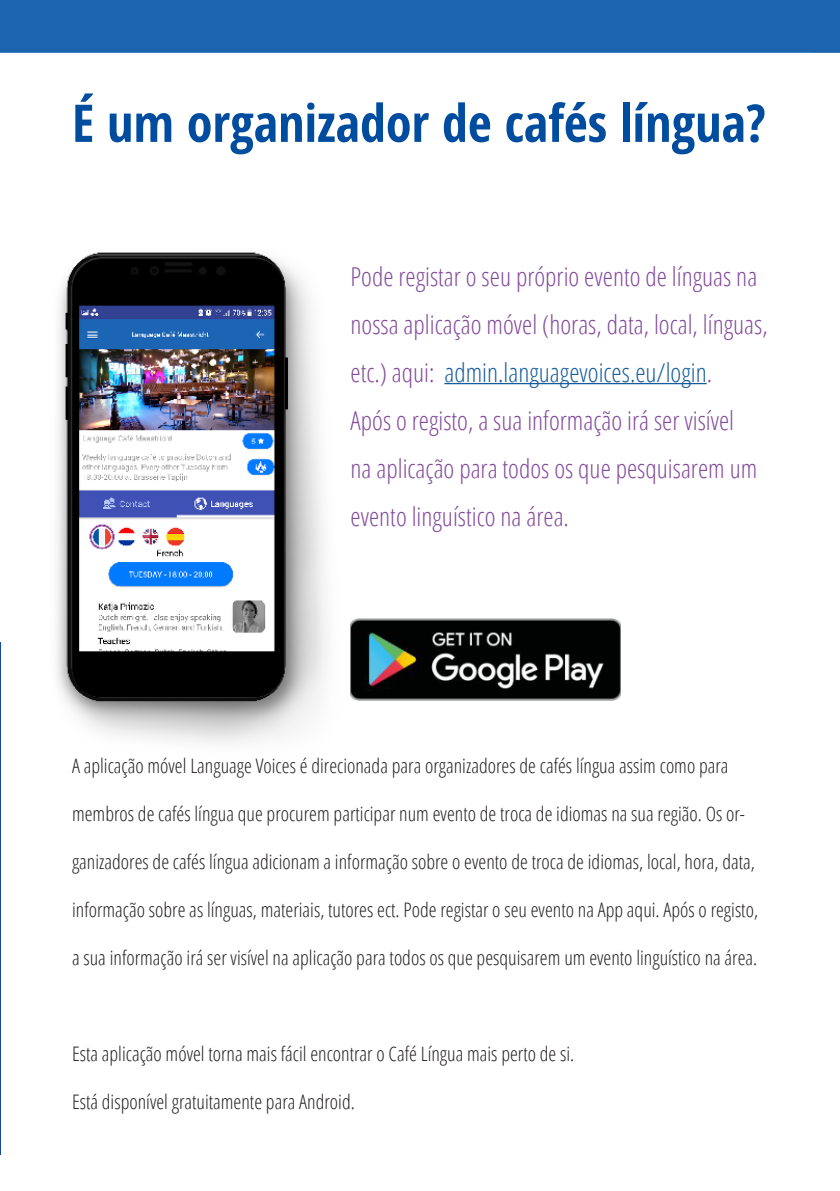
<style>
.page{position:relative;width:840px;height:1191px;background:#fff}
.page>*{position:absolute;margin:0;border:0;box-sizing:border-box;transform-origin:0 0}
.t1{font:700 condensed 52px "Open Sans";color:#004c9e}
.t2{font:300 condensed 26px/48px "Open Sans";color:#83499c}
.t3{font:300 condensed 20px "Open Sans";color:#231f20}
.s1{color:#175d9e}
</style>
<div class="page">
<img style="left:0;top:252px;width:578px;height:661px">
<div style="left:0;top:0;width:839px;height:53px;background:#1a64b0"></div>
<img style="left:350px;top:619px;width:270px;height:82px">
<hr style="left:444px;top:383px;width:262px;height:1px;background:#175d9e">
<div style="left:789px;top:0;width:50px;height:52px;background:#1a64b0"></div>
<p class="t1" style="left:72px;top:87px;width:695px">É um organizador de cafés língua?</p>
<p class="t2" style="left:350px;top:251px;width:418px">Pode registar o seu próprio evento de línguas na nossa aplicação móvel (horas, data, local, línguas, etc.) aqui: <span class="s1">admin.languagevoices.eu/login</span>.</p>
<p class="t2" style="left:350px;top:395px;width:408px">Após o registo, a sua informação irá ser visível na aplicação para todos os que pesquisarem um evento linguístico na área.</p>
<p class="t3" style="left:72px;top:752px;width:657px">A aplicação móvel Language Voices é direcionada para organizadores de cafés língua assim como para</p>
<p class="t3" style="left:72px;top:800px;width:674px">membros de cafés língua que procurem participar num evento de troca de idiomas na sua região. Os or-</p>
<p class="t3" style="left:72px;top:848px;width:684px">ganizadores de cafés língua adicionam a informação sobre o evento de troca de idiomas, local, hora, data,</p>
<p class="t3" style="left:72px;top:896px;width:687px">informação sobre as línguas, materiais, tutores ect. Pode registar o seu evento na App aqui. Após o registo,</p>
<p class="t3" style="left:72px;top:944px;width:686px">a sua informação irá ser visível na aplicação para todos os que pesquisarem um evento linguístico na área.</p>
<p class="t3" style="left:72px;top:1040px;width:503px">Esta aplicação móvel torna mais fácil encontrar o Café Língua mais perto de si.</p>
<p class="t3" style="left:72px;top:1088px;width:284px">Está disponível gratuitamente para Android.</p>
</div>
